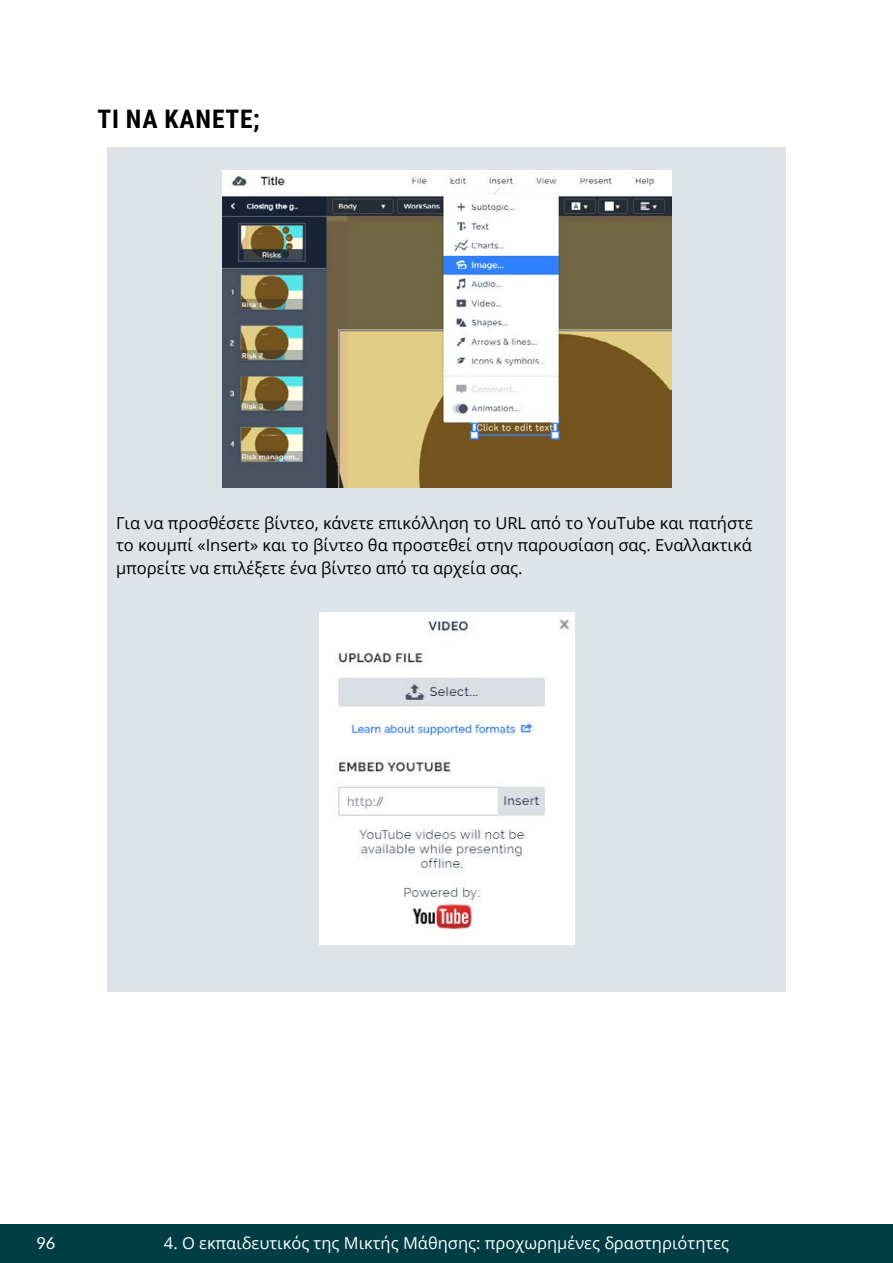
<style>
.page{position:relative;width:893px;height:1263px;background:#fff}
.page>*{position:absolute;margin:0;border:0;box-sizing:border-box;transform-origin:0 0}
.t1{font:700 25.5px "Roboto Condensed";letter-spacing:.035em;color:#000}
.t2{font:16.5px/22.5px "Open Sans";color:#000;text-align:justify}
.t3{font:16.5px "Open Sans";color:#fff}
.t4{font:16.5px "Lato";color:#fff}
</style>
<div class="page">
<div style="left:0;top:1224px;width:893px;height:39px;background:#003d44"></div>
<div style="left:108px;top:148px;width:678px;height:844px;background:#dee3e8"></div>
<img style="left:223px;top:171px;width:448px;height:316px">
<img style="left:319px;top:612px;width:255px;height:332px">
<h1 class="t1" style="left:97px;top:101px;width:164px">ΤΙ ΝΑ ΚΆΝΕΤΕ;</h1>
<p class="t2" style="left:116px;top:511px;width:638px">Για να προσθέσετε βίντεο, κάνετε επικόλληση το URL από το YouTube και πατήστε το κουμπί «Insert» και το βίντεο θα προστεθεί στην παρουσίαση σας. Εναλλακτικά μπορείτε να επιλέξετε ένα βίντεο από τα αρχεία σας.</p>
<p class="t4" style="left:36px;top:1234px;width:21px">96</p>
<p class="t3" style="left:164px;top:1231px;width:567px">4. Ο εκπαιδευτικός της Μικτής Μάθησης: προχωρημένες δραστηριότητες</p>
</div>
